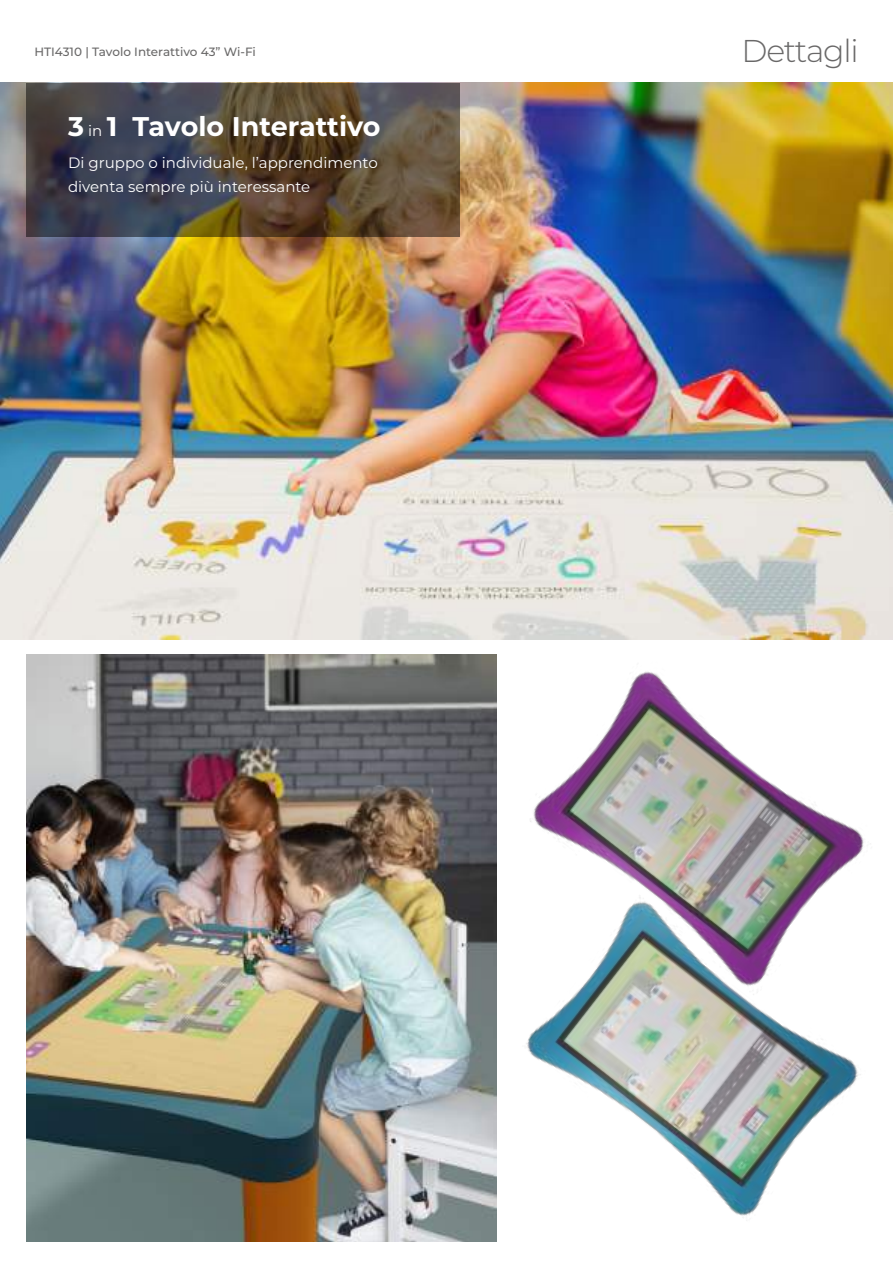
<style>
.page{position:relative;width:893px;height:1262px;background:#fff}
.page>*{position:absolute;margin:0;border:0;box-sizing:border-box;transform-origin:0 0}
.t1{font:300 31.5px "Montserrat";letter-spacing:-.04em;color:#696868}
.t2{font:700 27px "Montserrat";color:#fff}
.t3{font:15px/24px "Montserrat";color:#fff}
.t4{font:500 12px "Montserrat";color:#696868}
.s1{font-weight:400;font-size:15px}
</style>
<div class="page">
<img style="left:0;top:83px;width:892px;height:556px">
<svg style="left:26px;top:83px;width:434px;height:153px;background:#4f463f"></svg>
<img style="left:26px;top:655px;width:408px;height:586px">
<img style="left:434px;top:598px;width:458px;height:209px">
<img style="left:425px;top:807px;width:446px;height:435px">
<p class="t4" style="left:34px;top:43px;width:223px">HTI4310 | Tavolo Interattivo 43” Wi-Fi</p>
<h1 class="t1" style="left:741px;top:30px;width:118px">Dettagli</h1>
<h2 class="t2" style="left:68px;top:107px;width:314px">3 <span class="s1">in</span> 1 Tavolo Interattivo</h2>
<p class="t3" style="left:68px;top:150px;width:311px">Di gruppo o individuale, l’apprendimento diventa sempre più interessante</p>
</div>
